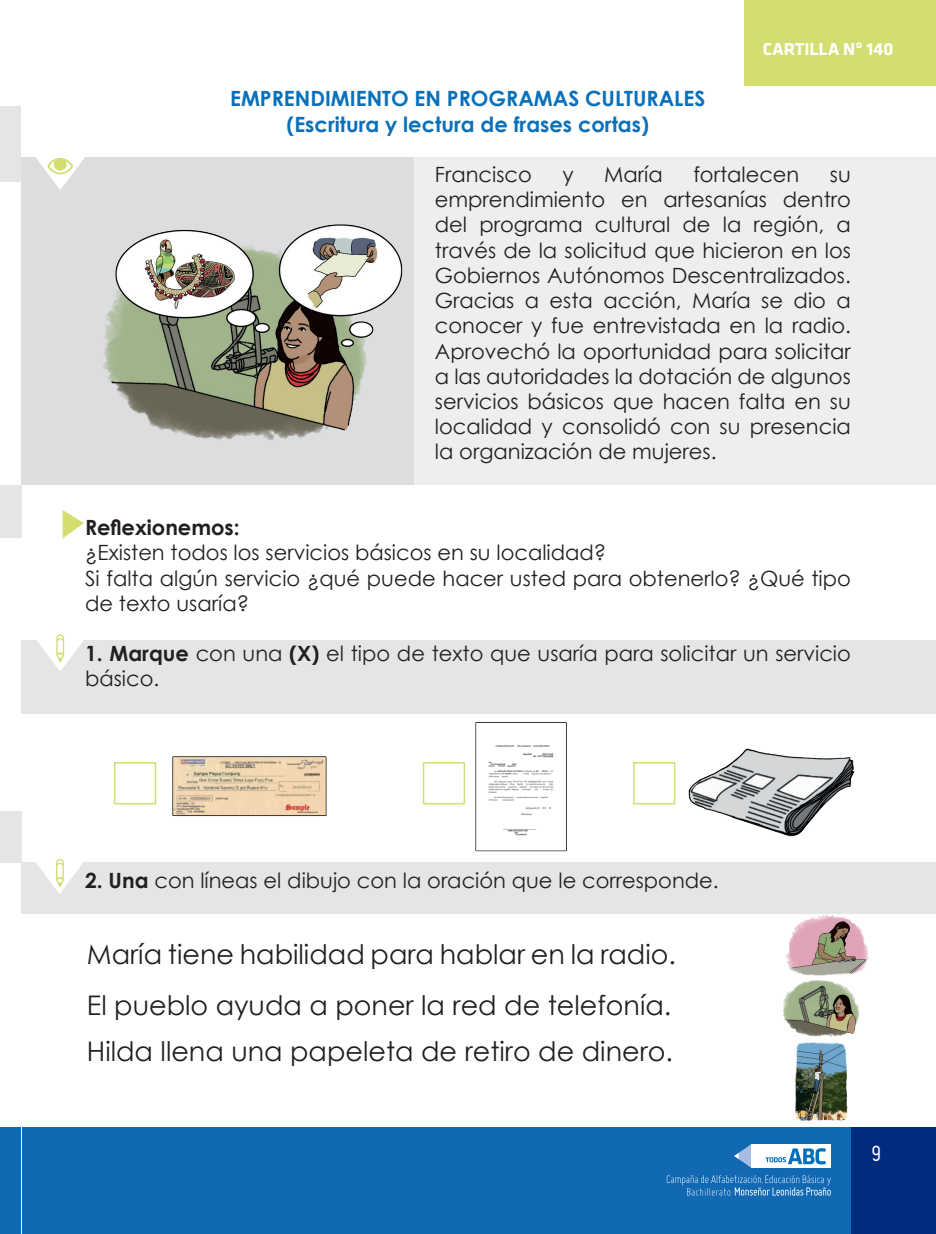
<style>
.page{position:relative;width:936px;height:1234px;background:#fff}
.page>*{position:absolute;margin:0;border:0;box-sizing:border-box;transform-origin:0 0}
.t1{font:27px/50.4px "Century Gothic";color:#231f20}
.t2{font:24px "Miso";color:#fff}
.t3{font:21px/25.2px "Century Gothic";color:#231f20}
.t4{font:700 21px/25.2px "Century Gothic";color:#0970b9;text-align:center}
.t5{font:700 21px "Century Gothic";color:#231f20}
.t6{font:700 18px "Klavika";color:#fff}
.t7{font:300 9.75px "Miso";color:#fff}
.s1{font-weight:700}
</style>
<div class="page">
<div style="left:744px;top:0;width:191px;height:85px;background:#d3dd70"></div>
<div style="left:22px;top:1127px;width:913px;height:106px;background:#1269b3"></div>
<div style="left:851px;top:1127px;width:84px;height:106px;background:#012b7d"></div>
<svg style="left:734px;top:1144px;width:17px;height:23px"></svg>
<div style="left:751px;top:1143px;width:79px;height:24px;background:#fff"></div>
<svg style="left:765px;top:1148px;width:60px;height:16px"></svg>
<svg style="left:666px;top:1175px;width:164px;height:20px"></svg>
<div style="left:0;top:1127px;width:21px;height:106px;background:#1269b3"></div>
<div style="left:0;top:485px;width:22px;height:53px;background:#e4e5e7"></div>
<div style="left:0;top:811px;width:22px;height:51px;background:#e4e5e7"></div>
<div style="left:21px;top:862px;width:914px;height:51px;background:#e4e5e7"></div>
<svg style="left:36px;top:859px;width:47px;height:35px"></svg>
<div style="left:0;top:106px;width:21px;height:76px;background:#e4e5e7"></div>
<div style="left:21px;top:157px;width:914px;height:327px;background:#edeeef"></div>
<div style="left:21px;top:157px;width:392px;height:327px;background:#dcdddf"></div>
<svg style="left:36px;top:157px;width:49px;height:33px"></svg>
<div style="left:21px;top:640px;width:914px;height:74px;background:#e4e5e7"></div>
<svg style="left:37px;top:634px;width:47px;height:37px"></svg>
<img style="left:103px;top:224px;width:300px;height:217px">
<img style="left:172px;top:756px;width:155px;height:60px">
<img style="left:465px;top:722px;width:102px;height:130px">
<img style="left:688px;top:748px;width:167px;height:89px">
<div style="left:114px;top:761px;width:42px;height:43px;border:2px solid #d3dd70"></div>
<div style="left:423px;top:761px;width:42px;height:43px;border:2px solid #d3dd70"></div>
<div style="left:633px;top:761px;width:42px;height:43px;border:2px solid #d3dd70"></div>
<img style="left:786px;top:914px;width:83px;height:62px">
<img style="left:783px;top:980px;width:77px;height:55px">
<img style="left:795px;top:1035px;width:53px;height:86px">
<svg style="left:63px;top:510px;width:21px;height:28px"></svg>
<p class="t4" style="left:230px;top:85px;width:477px">EMPRENDIMIENTO EN PROGRAMAS CULTURALES (Escritura y lectura de frases cortas)</p>
<p class="t6" style="left:762px;top:39px;width:132px">CARTILLA Nº 140</p>
<p class="t3" style="left:435px;top:161px;width:98px">Francisco</p>
<p class="t3" style="left:562px;top:161px;width:13px">y</p>
<p class="t3" style="left:604px;top:161px;width:60px">María</p>
<p class="t3" style="left:693px;top:161px;width:108px">fortalecen</p>
<p class="t3" style="left:435px;top:161px;width:417px;text-align:justify;text-indent:395px">su emprendimiento en artesanías dentro del programa cultural de la región, a través de la solicitud que hicieron en los Gobiernos Autónomos Descentralizados.<br>Gracias a esta acción, María se dio a conocer y fue entrevistada en la radio.<br>Aprovechó la oportunidad para solicitar a las autoridades la dotación de algunos servicios básicos que hacen falta en su localidad y consolidó con su presencia la organización de mujeres.</p>
<p class="t5" style="left:85px;top:511px;width:156px">Reflexionemos:</p>
<p class="t3" style="left:85px;top:539px;width:767px">¿Existen todos los servicios básicos en su localidad?<br>Si falta algún servicio ¿qué puede hacer usted para obtenerlo? ¿Qué tipo de texto usaría?</p>
<p class="t3" style="left:85px;top:640px;width:767px"><span class="s1">1. Marque</span> con una <span class="s1">(X)</span> el tipo de texto que usaría para solicitar un servicio básico.</p>
<p class="t3" style="left:85px;top:867px;width:635px"><span class="s1">2. Una</span> con líneas el dibujo con la oración que le corresponde.</p>
<p class="t1" style="left:87px;top:928px;width:590px">María tiene habilidad para hablar en la radio.<br>El pueblo ayuda a poner la red de telefonía.</p>
<p class="t1" style="left:87px;top:1024px;width:587px">Hilda llena una papeleta de retiro de dinero.</p>
<p class="t7" style="left:761px;top:1174px;width:3px">,</p>
<p class="t2" style="left:871px;top:1139px;width:11px">9</p>
</div>
